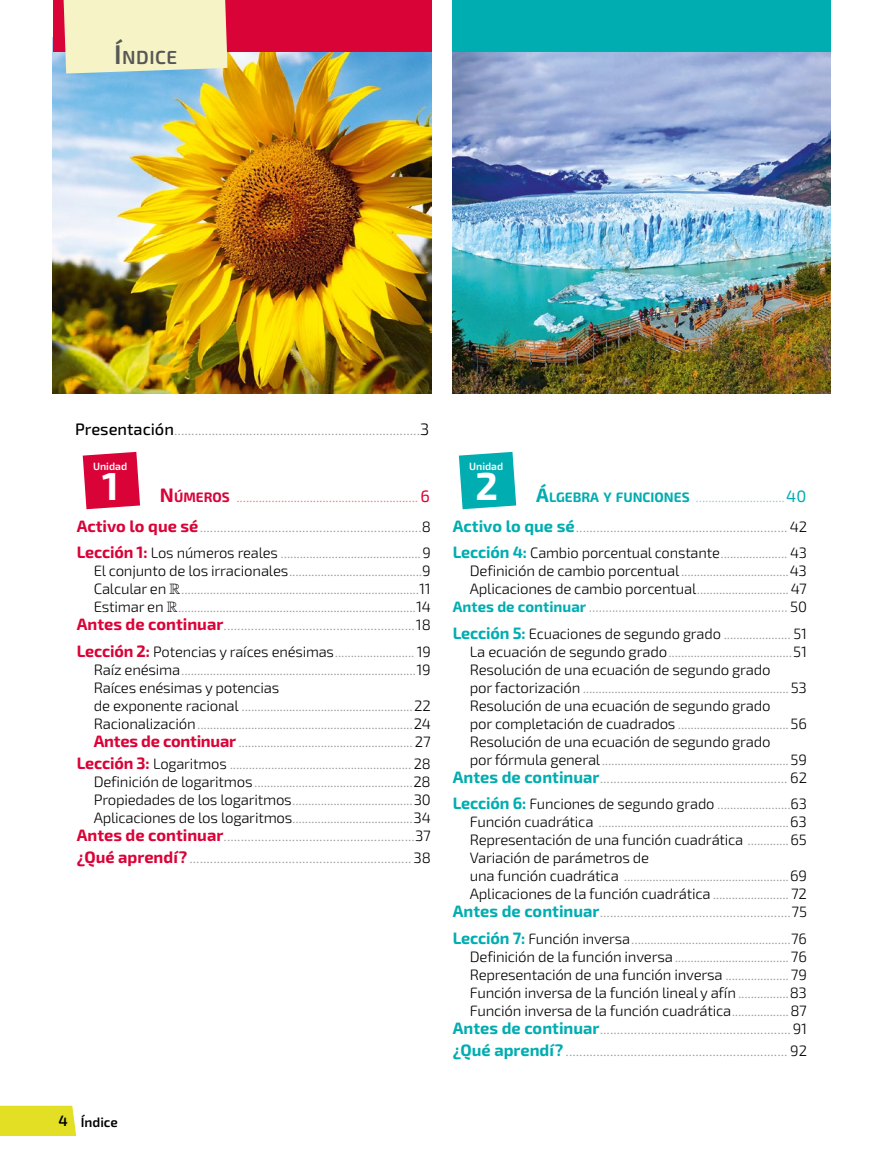
<style>
.page{position:relative;width:893px;height:1170px;background:#fff}
.page>*{position:absolute;margin:0;border:0;box-sizing:border-box;transform-origin:0 0}
.t1{font:600 18.9px "Exo 2";letter-spacing:.03em;color:#575756}
.t2{font:300 16.5px/18px "Aspira Nar";color:#9d9d9c}
.t3{font:300 16.5px "Aspira Nar";color:#ea817b}
.t4{font:300 16.5px "Aspira Nar";color:#8ecfd2}
.t5{font:300 15px/18px "Exo 2";letter-spacing:-.015em;color:#000}
.t6{font:300 15px/18px "Exo 2";letter-spacing:-.015em;color:#9d9d9c;text-align:right}
.t7{font:600 13.5px "Exo 2";color:#000}
.t8{font:600 10.5px "Exo 2";color:#fff}
.s1{font-size:27px}
.s2{font-family:"Exo 2";font-weight:500;color:#000}
.s3{font-family:"Exo 2";color:#000}
.s4{font-family:"Exo 2";font-weight:700;font-size:39px;color:#fff}
.s5{font-family:"Exo 2";font-weight:700;font-size:19.5px;color:#da0337}
.s6{font-family:"Exo 2";font-weight:700;font-size:13.65px;color:#da0337}
.s7{font-family:"Exo 2";font-weight:400;color:#da0337}
.s8{font-family:"Exo 2";font-weight:700;color:#da0337}
.s9{font-family:"Exo 2";font-size:15px;color:#000}
.s10{font-family:"Uni Math";font-weight:400;font-size:15px;color:#000}
.s11{font-weight:700;font-size:16.5px;color:#da0337}
.s12{font-family:"Aspira Nar";font-size:16.5px;color:#9d9d9c}
.s13{font-size:15px}
.s14{font-family:"Exo 2";font-weight:700;font-size:19.5px;color:#00adb1}
.s15{font-family:"Exo 2";font-weight:700;font-size:13.65px;color:#00adb1}
.s16{font-family:"Exo 2";font-weight:400;color:#00adb1}
.s17{font-family:"Exo 2";font-weight:700;color:#00adb1}
.s18{font-weight:700;font-size:16.5px;color:#00adb1}
.s19{color:#000}
.s20{font-family:"Aspira Nar";font-size:16.5px}
.s21{font-weight:700;color:#00adb1}
</style>
<div class="page">
<img style="left:53px;top:51px;width:378px;height:342px">
<img style="left:452px;top:51px;width:379px;height:342px">
<div style="left:53px;top:0;width:378px;height:51px;background:#da0337"></div>
<div style="left:452px;top:0;width:379px;height:51px;background:#00adb1"></div>
<div style="left:0;top:1105px;width:76px;height:30px;background:#e2df24"></div>
<div style="left:64px;top:0;width:164px;height:74px;background:#f6f4c7"></div>
<svg style="left:82px;top:451px;width:58px;height:59px;background:#df2a56"></svg>
<svg style="left:458px;top:451px;width:59px;height:59px;background:#2bbabe"></svg>
<p class="t1" style="left:114px;top:47px;width:65px"><span class="s1">Í</span>NDICE</p>
<p class="t2" style="left:75px;top:420px;width:356px"><span class="s2">Presentación</span>........................................................................<span class="s3">3</span></p>
<p class="t3" style="left:102px;top:486px;width:329px"><span class="s4">1</span> <span class="s5">N</span><span class="s6">ÚMEROS</span> ......................................................... <span class="s7">6</span></p>
<p class="t8" style="left:93px;top:460px;width:36px">Unidad</p>
<p class="t2" style="left:77px;top:512px;width:356px;line-height:26.5px"><span class="s8">Activo lo que sé</span>.................................................................<span class="s9">8<br></span><span class="s8">Lección 1:</span> <span class="s9">Los números reales</span> ............................................<span class="s9">9</span></p>
<p class="t2" style="left:77px;top:561px;width:356px;text-align:right"><span class="s9">El conjunto de los irracionales</span>..........................................<span class="s9">9<br>Calcular en</span> <span class="s10">ℝ</span>...........................................................................<span class="s9">11<br>Estimar en</span> <span class="s10">ℝ</span>...........................................................................<span class="s9">14<br></span><span class="s8">Antes de continuar</span>........................................................<span class="s9">18</span></p>
<p class="t5" style="left:77px;top:642px;width:356px"><span class="s11">Lección 2:</span> Potencias y raíces enésimas<span class="s12">.........................</span> 19</p>
<p class="t2" style="left:94px;top:659px;width:338px"><span class="s9">Raíz enésima</span>..........................................................................<span class="s9">19</span></p>
<p class="t5" style="left:94px;top:678px;width:187px">Raíces enésimas y potencias</p>
<p class="t2" style="left:94px;top:695px;width:338px;text-align:justify"><span class="s9">de exponente racional</span> ......................................................<span class="s9">22<br>Racionalización</span>....................................................................<span class="s9">24<br></span><span class="s8">Antes de continuar</span> ....................................................... <span class="s9">27</span></p>
<p class="t2" style="left:77px;top:753px;width:356px;text-align:right"><span class="s8">Lección 3:</span> <span class="s9">Logaritmos</span> ......................................................... <span class="s9">28<br>Definición de logaritmos</span>..................................................<span class="s9">28<br>Propiedades de los logaritmos</span>......................................<span class="s9">30<br>Aplicaciones de los logaritmos</span>......................................<span class="s9">34<br></span><span class="s8">Antes de continuar</span>........................................................<span class="s9">37</span></p>
<p class="t2" style="left:77px;top:848px;width:356px"><span class="s8">¿Qué aprendí?</span> .................................................................<span class="s9">38</span></p>
<p class="t7" style="left:59px;top:1114px;width:61px"><span class="s13">4</span> Índice</p>
<p class="t8" style="left:469px;top:460px;width:36px">Unidad</p>
<p class="t4" style="left:475px;top:486px;width:332px"><span class="s4">2</span> <span class="s14">Á</span><span class="s15">LGEBRA Y FUNCIONES</span> ............................<span class="s16">40</span></p>
<p class="t2" style="left:453px;top:516px;width:356px"><span class="s17">Activo lo que sé</span>..............................................................<span class="s9">42</span></p>
<p class="t5" style="left:453px;top:544px;width:356px"><span class="s18">Lección 4:</span> Cambio porcentual constante<span class="s12">.....................</span> 43</p>
<p class="t2" style="left:470px;top:561px;width:338px"><span class="s9">Definición de cambio porcentual</span>..................................<span class="s9">43</span></p>
<p class="t6" style="left:453px;top:580px;width:356px"><span class="s19">Aplicaciones de cambio porcentual</span><span class="s20">.............................</span><span class="s19">47<br></span><span class="s21">Antes de continuar</span> ............................................................ <span class="s19">50</span></p>
<p class="t5" style="left:453px;top:624px;width:356px"><span class="s18">Lección 5:</span> Ecuaciones de segundo grado <span class="s12">.....................</span> 51</p>
<p class="t2" style="left:470px;top:641px;width:338px"><span class="s9">La ecuación de segundo grado</span>.......................................<span class="s9">51</span></p>
<p class="t5" style="left:470px;top:660px;width:302px">Resolución de una ecuación de segundo grado</p>
<p class="t2" style="left:470px;top:677px;width:338px"><span class="s9">por factorización</span> .................................................................<span class="s9">53</span></p>
<p class="t5" style="left:470px;top:696px;width:302px">Resolución de una ecuación de segundo grado</p>
<p class="t2" style="left:470px;top:713px;width:338px"><span class="s9">por completación de cuadrados</span> ...................................<span class="s9">56</span></p>
<p class="t5" style="left:470px;top:732px;width:302px">Resolución de una ecuación de segundo grado</p>
<p class="t2" style="left:453px;top:749px;width:356px;text-align:right"><span class="s9">por fórmula general</span>...........................................................<span class="s9">59<br></span><span class="s17">Antes de continuar</span>....................................................... <span class="s9">62</span></p>
<p class="t5" style="left:453px;top:795px;width:356px"><span class="s18">Lección 6:</span> Funciones de segundo grado <span class="s12">.......................</span>63</p>
<p class="t2" style="left:470px;top:812px;width:338px"><span class="s9">Función cuadrática</span> ............................................................<span class="s9">63</span></p>
<p class="t5" style="left:470px;top:831px;width:338px">Representación de una función cuadrática <span class="s12">.............</span>65<br>Variación de parámetros de</p>
<p class="t2" style="left:470px;top:866px;width:338px"><span class="s9">una función cuadrática</span> ....................................................<span class="s9">69</span></p>
<p class="t5" style="left:470px;top:885px;width:338px">Aplicaciones de la función cuadrática<span class="s12">........................</span> 72</p>
<p class="t2" style="left:453px;top:897px;width:356px;line-height:26.5px"><span class="s17">Antes de continuar</span>........................................................<span class="s9">75<br></span><span class="s17">Lección 7:</span> <span class="s9">Función inversa</span>..................................................<span class="s9">76</span></p>
<p class="t2" style="left:470px;top:946px;width:338px"><span class="s9">Definición de la función inversa</span>.................................... <span class="s9">76</span></p>
<p class="t5" style="left:470px;top:965px;width:338px;text-align:justify">Representación de una función inversa <span class="s12">....................</span> 79<br>Función inversa de la función lineal y afín<span class="s12">................</span>83<br>Función inversa de la función cuadrática<span class="s12">..................</span>87</p>
<p class="t2" style="left:453px;top:1016px;width:356px;line-height:22.2px"><span class="s17">Antes de continuar</span>........................................................<span class="s9">91 </span><span class="s17">¿Qué aprendí?</span> ................................................................. <span class="s9">92</span></p>
</div>
